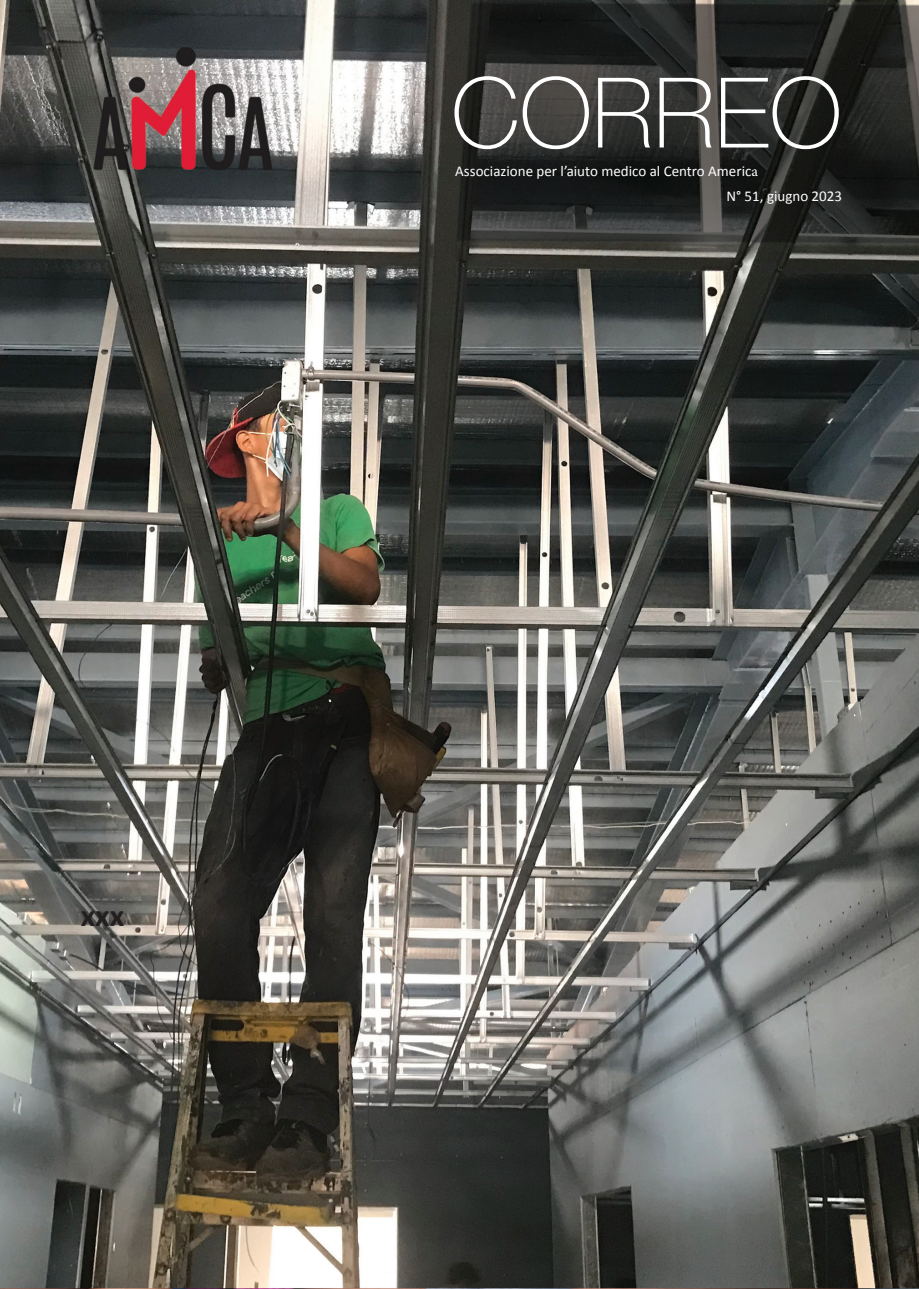
<style>
.page{position:relative;width:919px;height:1289px;background:#fff}
.page>*{position:absolute;margin:0;border:0;box-sizing:border-box;transform-origin:0 0}
.t1{font:100 97.5px "Helvetica Neue";color:#fff}
.t2{font:700 31.5px "Calibri";color:#231f20}
.t3{font:15px/24.5px "Calibri";color:#fff}
.s1{font-family:"Minion Pro"}
</style>
<div class="page">
<img style="left:0;top:0;width:918px;height:1288px">
<h2 class="t2" style="left:81px;top:894px;width:45px">xxx</h2>
<h1 class="t1" style="left:451px;top:39px;width:392px">CORREO</h1>
<p class="t3" style="left:726px;top:159px;width:117px;text-indent:-271px">Associazione per l’aiuto medico al Centro Americ<span class="s1">a<br></span>N° 51, giugno 2023</p>
</div>
